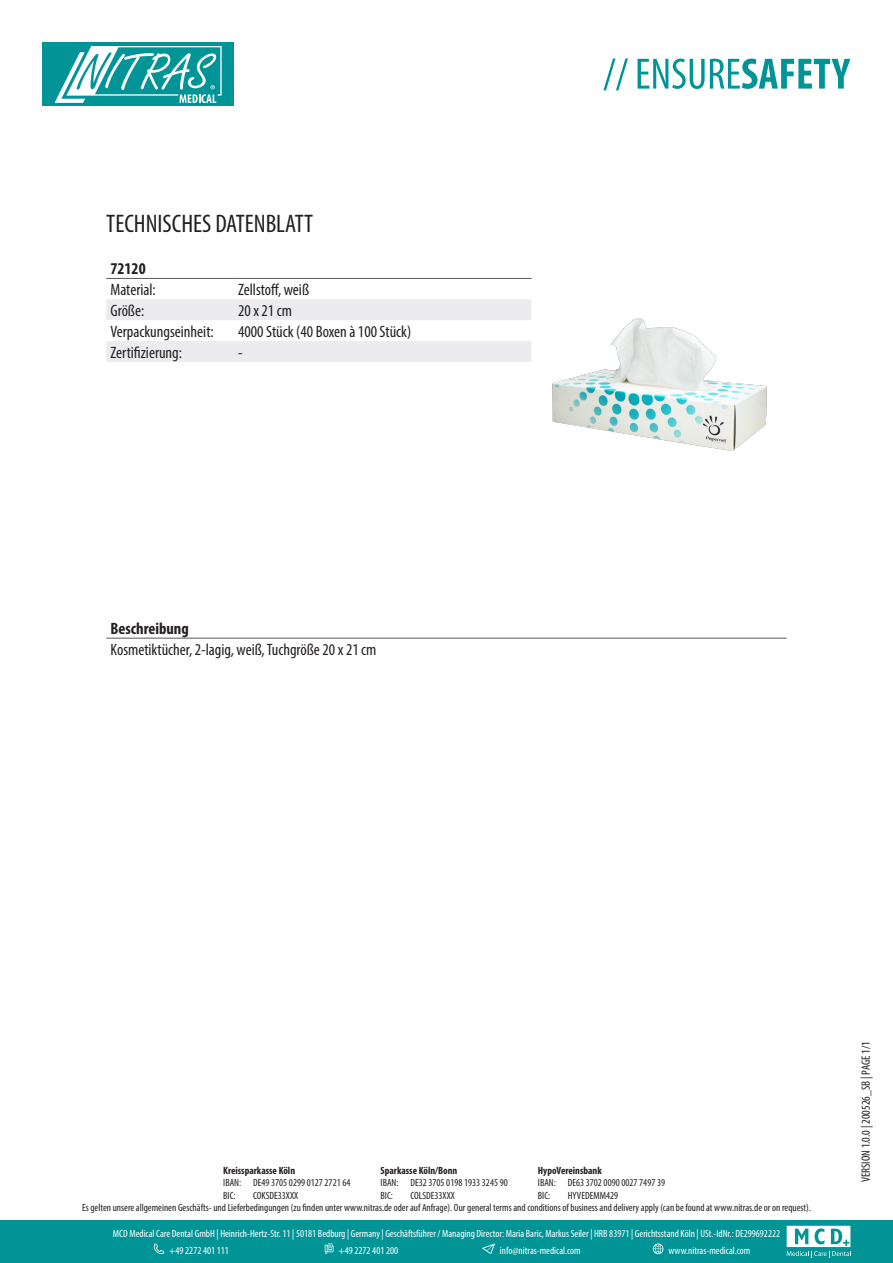
<style>
.page{position:relative;width:893px;height:1263px;background:#fff}
.page>*{position:absolute;margin:0;border:0;box-sizing:border-box;transform-origin:0 0}
.t1{font:condensed 25.5px "Myriad Pro";color:#231f20}
.t2{font:condensed 16.5px "Myriad Pro";color:#231f20}
.t3{font:700 condensed 16.5px "Myriad Pro";color:#231f20}
.t4{font:condensed 12px "Myriad Pro";color:#231f20}
.t5{font:condensed 10.5px/12.6px "Myriad Pro";color:#231f20}
.t6{font:condensed 10.5px/17px "Myriad Pro";color:#fff}
.t7{font:700 condensed 10.5px "Myriad Pro";color:#231f20}
</style>
<div class="page">
<svg style="left:603px;top:58px;width:247px;height:32px"></svg>
<div style="left:43px;top:43px;width:191px;height:63px;background:#009497"></div>
<svg style="left:55px;top:46px;width:167px;height:57px"></svg>
<div style="left:0;top:1220px;width:893px;height:43px;background:#009497"></div>
<svg style="left:787px;top:1226px;width:64px;height:32px"></svg>
<svg style="left:154px;top:1243px;width:10px;height:11px"></svg>
<svg style="left:325px;top:1243px;width:9px;height:11px"></svg>
<svg style="left:482px;top:1243px;width:13px;height:11px"></svg>
<svg style="left:653px;top:1243px;width:10px;height:11px"></svg>
<svg style="left:106px;top:299px;width:425px;height:63px"></svg>
<hr style="left:106px;top:278px;width:128px;height:1px;background:#57585a">
<hr style="left:234px;top:278px;width:297px;height:1px;background:#57585a">
<img style="left:531px;top:278px;width:236px;height:173px">
<hr style="left:106px;top:638px;width:681px;height:1px;background:#57585a">
<p class="t1" style="left:106px;top:208px;width:208px">TECHNISCHES DATENBLATT</p>
<p class="t3" style="left:111px;top:258px;width:37px">72120</p>
<p class="t2" style="left:111px;top:280px;width:47px">Material:</p>
<p class="t2" style="left:238px;top:280px;width:72px">Zellstoff, weiß</p>
<p class="t2" style="left:111px;top:300px;width:35px">Größe:</p>
<p class="t2" style="left:238px;top:300px;width:56px">20 x 21 cm</p>
<p class="t2" style="left:111px;top:321px;width:105px">Verpackungseinheit:</p>
<p class="t2" style="left:238px;top:321px;width:175px">4000 Stück (40 Boxen à 100 Stück)</p>
<p class="t2" style="left:111px;top:342px;width:73px">Zertifizierung:</p>
<p class="t2" style="left:238px;top:342px;width:6px">-</p>
<p class="t3" style="left:111px;top:618px;width:80px">Beschreibung</p>
<p class="t2" style="left:111px;top:639px;width:267px">Kosmetiktücher, 2-lagig, weiß, Tuchgröße 20 x 21 cm</p>
<p class="t7" style="left:223px;top:1164px;width:73px">Kreissparkasse Köln</p>
<p class="t7" style="left:381px;top:1164px;width:78px">Sparkasse Köln/Bonn</p>
<p class="t7" style="left:538px;top:1164px;width:65px">HypoVereinsbank</p>
<p class="t5" style="left:223px;top:1176px;width:19px">IBAN:<br>BIC:</p>
<p class="t5" style="left:253px;top:1176px;width:99px">DE49 3705 0299 0127 2721 64<br>COKSDE33XXX</p>
<p class="t5" style="left:381px;top:1176px;width:19px">IBAN:<br>BIC:</p>
<p class="t5" style="left:410px;top:1176px;width:99px">DE32 3705 0198 1933 3245 90<br>COLSDE33XXX</p>
<p class="t5" style="left:538px;top:1176px;width:19px">IBAN:<br>BIC:</p>
<p class="t5" style="left:568px;top:1176px;width:99px">DE63 3702 0090 0027 7497 39</p>
<p class="t5" style="left:568px;top:1189px;width:52px">HYVEDEMM429</p>
<p class="t5" style="left:82px;top:1201px;width:730px">Es gelten unsere allgemeinen Geschäfts- und Lieferbedingungen (zu finden unter www.nitras.de oder auf Anfrage). Our general terms and conditions of business and delivery apply (can be found at www.nitras.de or on request).</p>
<p class="t6" style="left:169px;top:1225px;width:612px;text-indent:-56px">MCD Medical Care Dental GmbH | Heinrich-Hertz-Str. 11 | 50181 Bedburg | Germany | Geschäftsführer / Managing Director: Maria Baric, Markus Seiler | HRB 83971 | Gerichtsstand Köln | USt.-IdNr.: DE299692222 +49 2272 401 111</p>
<p class="t6" style="left:338px;top:1242px;width:61px">+49 2272 401 200</p>
<p class="t6" style="left:500px;top:1242px;width:82px">info@nitras-medical.com</p>
<p class="t6" style="left:668px;top:1242px;width:84px">www.nitras-medical.com</p>
<p class="t4" style="left:859px;top:1182px;width:142px;rotate:-90deg">VERSION 1.0.0 | 200526_SB | PAGE 1/1</p>
</div>
